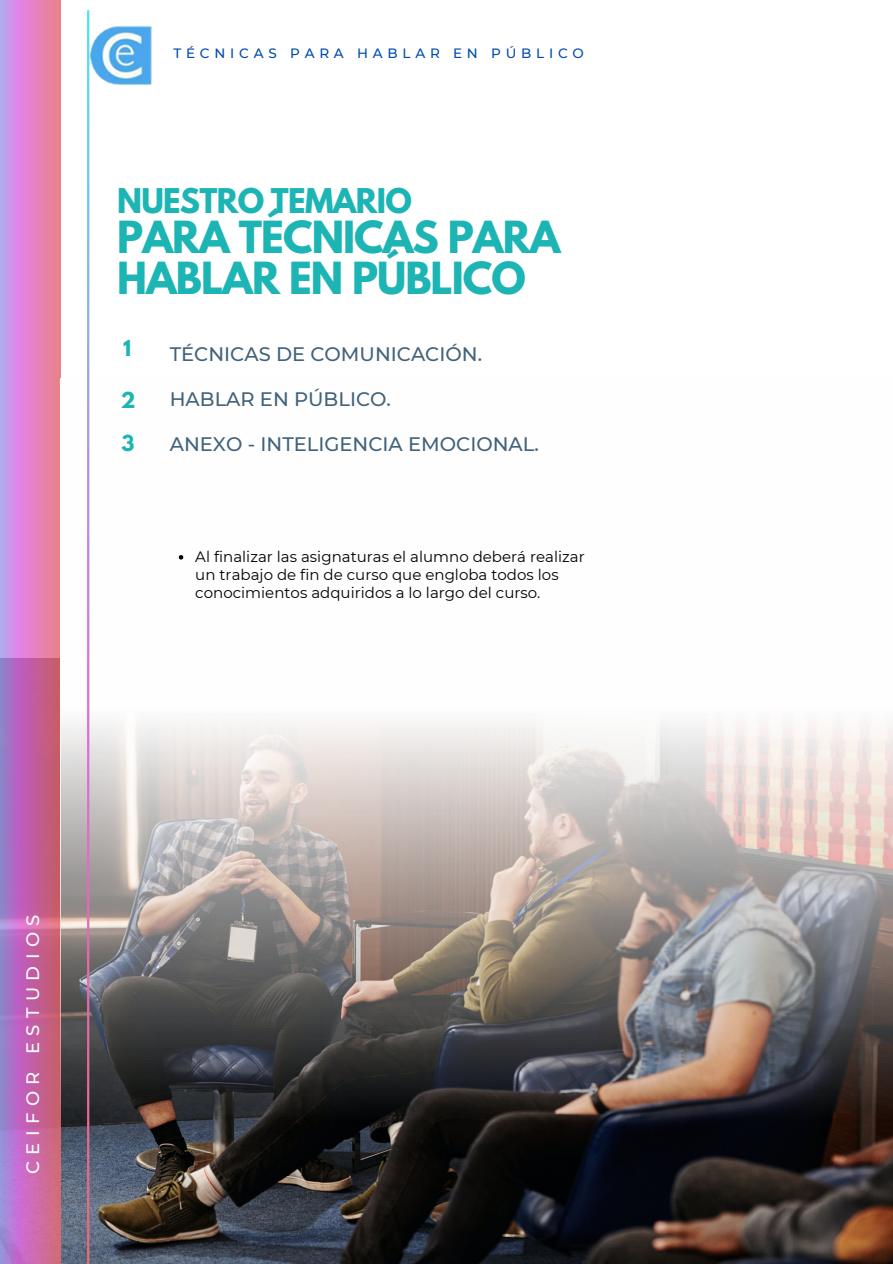
<style>
.page{position:relative;width:893px;height:1264px;background:#fff}
.page>*{position:absolute;margin:0;border:0;box-sizing:border-box;transform-origin:0 0}
.t1{font:700 39.15px/41.7px "League Spartan";letter-spacing:-.025em;color:#1db4b4}
.t2{font:700 30.15px "League Spartan";letter-spacing:-.025em;color:#1db4b4}
.t3{font:500 19.5px "Montserrat";color:#42637b}
.t4{font:700 19.5px "League Spartan";color:#1db4b4}
.t5{font:500 18px "Montserrat";letter-spacing:.355em;color:#fff}
.t6{font:15px/18px "Montserrat";color:#000}
.t7{font:500 13.5px "Montserrat";letter-spacing:.355em;color:#004aad}
</style>
<div class="page">
<img style="left:61px;top:1211px;width:831px;height:52px">
<svg style="left:0;top:0;width:61px;height:1263px;background:#cd79b8"></svg>
<img style="left:89px;top:21px;width:63px;height:68px">
<img style="left:60px;top:378px;width:832px;height:833px">
<hr style="left:87px;top:10px;width:2px;height:1253px;background:#fff">
<svg style="left:179px;top:555px;width:4px;height:4px"></svg>
<p class="t7" style="left:173px;top:45px;width:412px">TÉCNICAS PARA HABLAR EN PÚBLICO</p>
<p class="t2" style="left:117px;top:186px;width:296px">NUESTRO TEMARIO</p>
<h1 class="t1" style="left:117px;top:221px;width:445px">PARA TÉCNICAS PARA<br>HABLAR EN PÚBLICO</h1>
<p class="t4" style="left:123px;top:338px;width:10px">1</p>
<h2 class="t4" style="left:121px;top:390px;width:16px">2</h2>
<p class="t4" style="left:121px;top:433px;width:14px">3</p>
<p class="t3" style="left:170px;top:342px;width:314px">TÉCNICAS DE COMUNICACIÓN.</p>
<p class="t3" style="left:170px;top:387px;width:223px">HABLAR EN PÚ BLICO.</p>
<p class="t3" style="left:170px;top:432px;width:370px">ANEXO - INTELIGENCIA EMOCIONAL.</p>
<p class="t6" style="left:195px;top:547px;width:391px">Al finalizar las asignaturas el alumno deberá realizar un trabajo de fin de curso que engloba todos los conocimientos adquiridos a lo largo del curso.</p>
<p class="t5" style="left:22px;top:1174px;width:261px;rotate:-90deg">CEIFOR ESTUDIOS</p>
</div>
